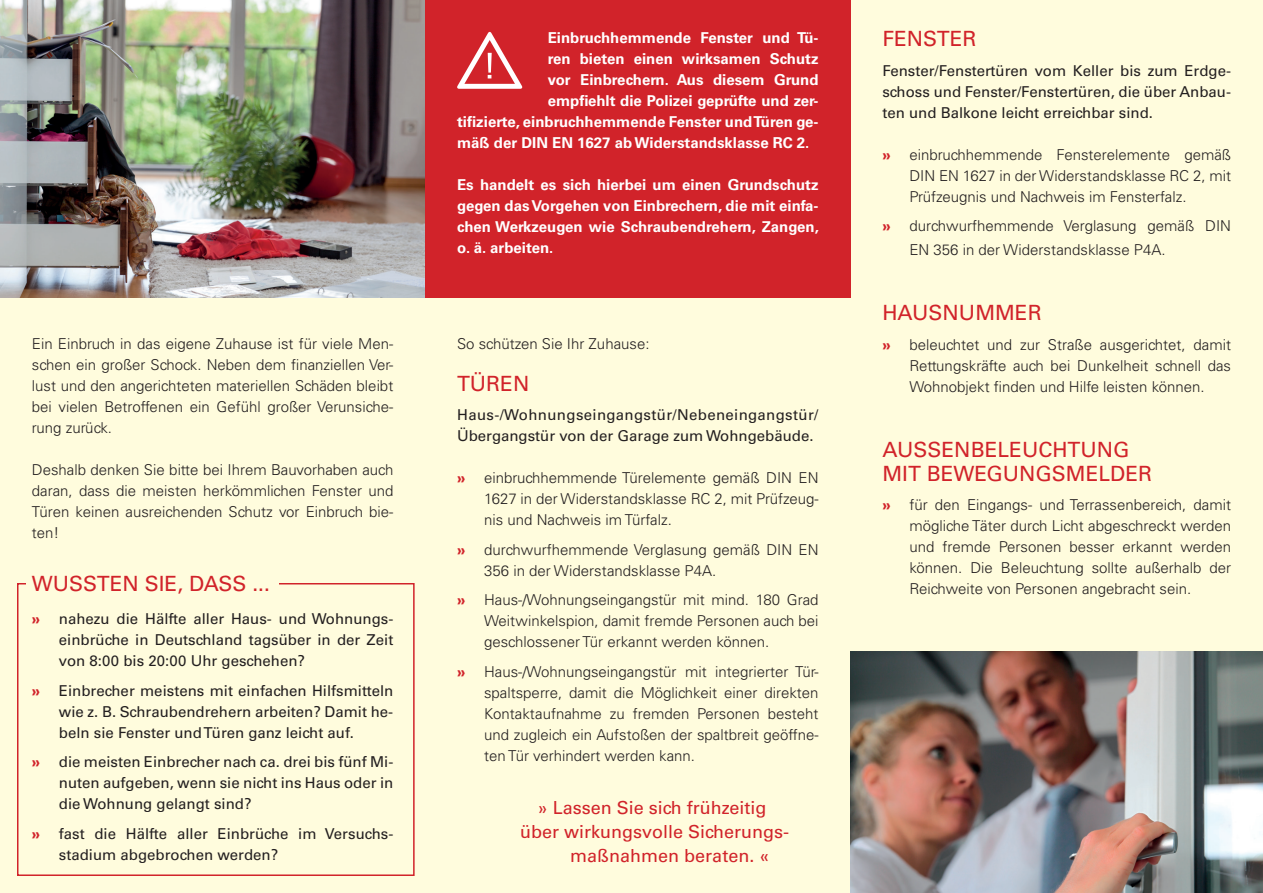
<style>
.page{position:relative;width:1263px;height:893px;background:#fffcdd}
.page>*{position:absolute;margin:0;border:0;box-sizing:border-box;transform-origin:0 0}
.t1{font:21px/24px "Univers LT Std";color:#d1232a}
.t2{font:18px "Univers LT Std";color:#d1232a}
.t3{font:300 15px/21px "Univers LT Std";color:#231f20;text-align:justify}
.t4{font:15px/21px "Univers LT Std";color:#231f20;text-align:justify}
.t5{font:700 15px/21px "Univers LT Std";color:#fff;text-align:justify}
.s1{font-family:"Univers";font-weight:700;color:#d1232a}
</style>
<div class="page">
<img style="left:0;top:0;width:425px;height:298px">
<div style="left:425px;top:0;width:425px;height:298px;background:#d1232a"></div>
<div style="left:17px;top:583px;width:398px;height:293px;border:2px solid #d1232a"></div>
<div style="left:26px;top:569px;width:253px;height:31px;background:#fffcdd"></div>
<img style="left:850px;top:652px;width:413px;height:241px">
<svg style="left:457px;top:32px;width:65px;height:57px"></svg>
<p class="t3" style="left:32px;top:333px;width:363px">Ein Einbruch in das eigene Zuhause ist für viele Men&shy;schen ein großer Schock. Neben dem finanziellen Ver&shy;lust und den angerichteten materiellen Schäden bleibt bei vielen Betroffenen ein Gefühl großer Verunsiche&shy;rung zurück.</p>
<p class="t3" style="left:32px;top:459px;width:363px">Deshalb denken Sie bitte bei Ihrem Bauvorhaben auch daran, dass die meisten herkömmlichen Fenster und Türen keinen ausreichenden Schutz vor Einbruch bie&shy;ten!</p>
<h1 class="t1" style="left:32px;top:571px;width:239px">WUSSTEN SIE, DASS ...</h1>
<p class="t4" style="left:59px;top:609px;width:336px;text-indent:-27px"><span class="s1">»</span> nahezu die Hälfte aller Haus- und Wohnungs&shy;einbrüche in Deutschland tagsüber in der Zeit von 8:00 bis 20:00 Uhr geschehen?</p>
<p class="t4" style="left:59px;top:680px;width:336px;text-indent:-27px"><span class="s1">»</span> Einbrecher meistens mit einfachen Hilfsmitteln wie z. B. Schraubendrehern arbeiten? Damit he&shy;beln sie Fenster und Türen ganz leicht auf.</p>
<p class="t4" style="left:59px;top:752px;width:336px;text-indent:-27px"><span class="s1">»</span> die meisten Einbrecher nach ca. drei bis fünf Mi&shy;nuten aufgeben, wenn sie nicht ins Haus oder in die Wohnung gelangt sind?</p>
<p class="t4" style="left:59px;top:823px;width:336px;text-indent:-27px"><span class="s1">»</span> fast die Hälfte aller Einbrüche im Versuchs&shy;stadium abgebrochen werden?</p>
<p class="t5" style="left:548px;top:27px;width:272px">Einbruchhemmende Fenster und Tü-</p>
<p class="t5" style="left:548px;top:48px;width:272px">ren bieten einen wirksamen Schutz</p>
<p class="t5" style="left:548px;top:69px;width:272px">vor Einbrechern. Aus diesem Grund</p>
<p class="t5" style="left:548px;top:90px;width:272px">empfiehlt die Polizei geprüfte und zer-</p>
<p class="t5" style="left:457px;top:111px;width:363px">tifizierte, einbruchhemmende Fenster und Türen ge-</p>
<p class="t5" style="left:457px;top:132px;width:354px">mäß der DIN EN 1627 ab Widerstandsklasse RC 2.</p>
<p class="t5" style="left:457px;top:174px;width:363px">Es handelt es sich hierbei um einen Grundschutz gegen das Vorgehen von Einbrechern, die mit einfa&shy;chen Werkzeugen wie Schraubendrehern, Zangen, o. ä. arbeiten.</p>
<p class="t3" style="left:457px;top:333px;width:194px">So schützen Sie Ihr Zuhause:</p>
<h1 class="t1" style="left:457px;top:371px;width:74px">TÜREN</h1>
<p class="t4" style="left:457px;top:404px;width:363px">Haus-/Wohnungseingangstür/Nebeneingangstür/<br>Übergangstür von der Garage zum Wohngebäude.</p>
<p class="t3" style="left:484px;top:467px;width:336px;text-indent:-27px"><span class="s1">»</span> einbruchhemmende Türelemente gemäß DIN EN 1627 in der Widerstandsklasse RC 2, mit Prüfzeug&shy;nis und Nachweis im Türfalz.</p>
<p class="t3" style="left:484px;top:539px;width:336px;text-indent:-27px"><span class="s1">»</span> durchwurfhemmende Verglasung gemäß DIN EN<br>356 in der Widerstandsklasse P4A.</p>
<p class="t3" style="left:484px;top:589px;width:336px;text-indent:-27px"><span class="s1">»</span> Haus-/Wohnungseingangstür mit mind. 180 Grad Weitwinkelspion, damit fremde Personen auch bei geschlossener Tür erkannt werden können.</p>
<p class="t3" style="left:484px;top:661px;width:336px;text-indent:-27px"><span class="s1">»</span> Haus-/Wohnungseingangstür mit integrierter Tür&shy;spaltsperre, damit die Möglichkeit einer direkten Kontaktaufnahme zu fremden Personen besteht und zugleich ein Aufstoßen der spaltbreit geöffne&shy;ten Tür verhindert werden kann.</p>
<p class="t2" style="left:538px;top:796px;width:230px">» Lassen Sie sich frühzeitig</p>
<p class="t2" style="left:520px;top:820px;width:270px">über wirkungsvolle Sicherungs-</p>
<p class="t2" style="left:570px;top:844px;width:201px">maßnahmen beraten. «</p>
<h1 class="t1" style="left:882px;top:27px;width:96px">FENSTER</h1>
<p class="t4" style="left:882px;top:60px;width:350px">Fenster/Fenstertüren vom Keller bis zum Erdge&shy;schoss und Fenster/Fenstertüren, die über Anbau&shy;ten und Balkone leicht erreichbar sind.</p>
<p class="t3" style="left:909px;top:144px;width:323px;text-indent:-27px"><span class="s1">»</span> einbruchhemmende Fensterelemente gemäß DIN EN 1627 in der Widerstandsklasse RC 2, mit Prüfzeugnis und Nachweis im Fensterfalz.</p>
<p class="t3" style="left:909px;top:214px;width:323px;line-height:24px;text-indent:-27px"><span class="s1">»</span> durchwurfhemmende Verglasung gemäß DIN<br>EN 356 in der Widerstandsklasse P4A.</p>
<h1 class="t1" style="left:882px;top:301px;width:161px">HAUSNUMMER</h1>
<p class="t3" style="left:909px;top:334px;width:323px;text-indent:-27px"><span class="s1">»</span> beleuchtet und zur Straße ausgerichtet, damit Rettungskräfte auch bei Dunkelheit schnell das Wohnobjekt finden und Hilfe leisten können.</p>
<h1 class="t1" style="left:882px;top:437px;width:271px">AUSSENBELEUCHTUNG<br>MIT BEWEGUNGSMELDER</h1>
<p class="t3" style="left:909px;top:494px;width:323px;text-indent:-27px"><span class="s1">»</span> für den Eingangs- und Terrassenbereich, damit mögliche Täter durch Licht abgeschreckt werden und fremde Personen besser erkannt werden können. Die Beleuchtung sollte außerhalb der Reichweite von Personen angebracht sein.</p>
</div>
